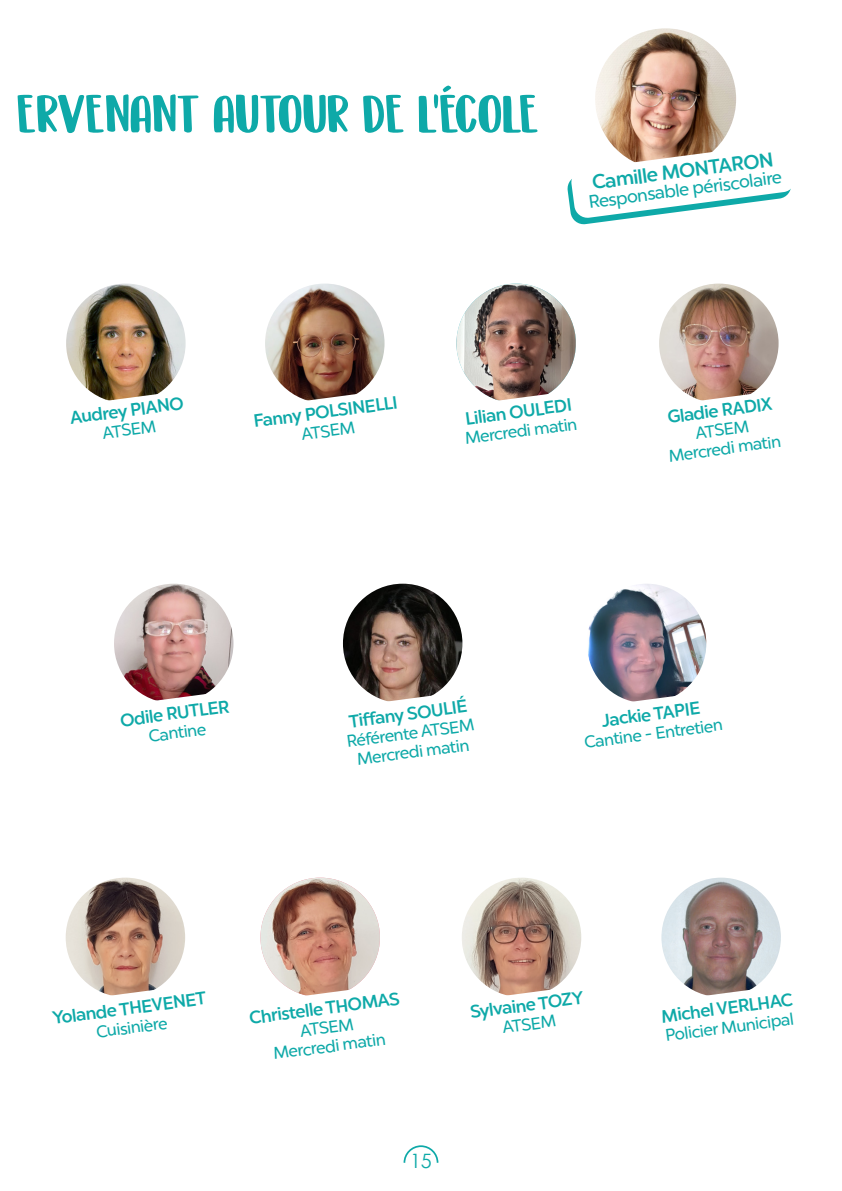
<style>
.page{position:relative;width:842px;height:1191px;background:#fff}
.page>*{position:absolute;margin:0;border:0;box-sizing:border-box;transform-origin:0 0}
.t1{font:54px "DK Millefeuille";color:#0ea9a8}
.t2{font:500 20px "Chronica Pro";color:#0ea9a8}
.t3{font:19.8px "Century Gothic";color:#0ea9a8}
.t4{font:italic 18px "Chronica Pro";color:#0ea9a8}
.t5{font:500 17.8px "Chronica Pro";color:#0ea9a8}
.t6{font:italic 16.8px "Chronica Pro";color:#0ea9a8}
</style>
<div class="page">
<img style="left:595px;top:28px;width:141px;height:141px;border-radius:70px">
<svg style="left:567px;top:142px;width:224px;height:83px"></svg>
<svg style="left:403px;top:1145px;width:36px;height:18px"></svg>
<img style="left:456px;top:283px;width:120px;height:120px;border-radius:60px">
<svg style="left:478px;top:389px;width:77px;height:14px"></svg>
<img style="left:265px;top:283px;width:120px;height:120px;border-radius:60px">
<svg style="left:286px;top:389px;width:77px;height:14px"></svg>
<img style="left:114px;top:583px;width:119px;height:120px;border-radius:60px">
<svg style="left:135px;top:689px;width:78px;height:14px"></svg>
<img style="left:462px;top:877px;width:119px;height:120px;border-radius:60px">
<svg style="left:484px;top:984px;width:75px;height:13px"></svg>
<img style="left:260px;top:877px;width:120px;height:120px;border-radius:60px">
<svg style="left:283px;top:984px;width:75px;height:13px"></svg>
<img style="left:66px;top:877px;width:119px;height:120px;border-radius:60px">
<svg style="left:88px;top:984px;width:75px;height:13px"></svg>
<img style="left:661px;top:877px;width:120px;height:120px;border-radius:60px">
<svg style="left:684px;top:984px;width:74px;height:13px"></svg>
<img style="left:66px;top:283px;width:120px;height:120px;border-radius:60px">
<svg style="left:87px;top:389px;width:77px;height:14px"></svg>
<img style="left:659px;top:283px;width:119px;height:120px;border-radius:60px">
<svg style="left:681px;top:389px;width:76px;height:14px"></svg>
<img style="left:588px;top:584px;width:118px;height:106px">
<svg style="left:609px;top:690px;width:75px;height:12px"></svg>
<img style="left:343px;top:583px;width:119px;height:120px;border-radius:60px">
<svg style="left:365px;top:690px;width:75px;height:13px"></svg>
<h1 class="t1" style="left:17px;top:84px;width:523px">ERVENANT AUTOUR DE L'ÉCOLE</h1>
<p class="t2" style="left:590px;top:168px;width:184px;rotate:-8deg">Camille MONTARON</p>
<p class="t4" style="left:587px;top:188px;width:197px;rotate:-7deg">Responsable périscolaire</p>
<p class="t5" style="left:68px;top:405px;width:116px;rotate:-8deg">Audrey PIANO</p>
<p class="t6" style="left:101px;top:421px;width:56px;rotate:-8deg">ATSEM</p>
<p class="t5" style="left:252px;top:408px;width:147px;rotate:-8deg">Fanny POLSINELLI</p>
<p class="t6" style="left:300px;top:422px;width:56px;rotate:-8deg">ATSEM</p>
<p class="t5" style="left:463px;top:406px;width:109px;rotate:-8deg">Lilian OULEDI</p>
<p class="t6" style="left:463px;top:426px;width:115px;rotate:-8deg">Mercredi matin</p>
<p class="t5" style="left:666px;top:404px;width:107px;rotate:-8deg">Gladie RADIX</p>
<p class="t6" style="left:694px;top:421px;width:56px;rotate:-8deg">ATSEM</p>
<p class="t6" style="left:667px;top:444px;width:115px;rotate:-8deg">Mercredi matin</p>
<p class="t5" style="left:118px;top:707px;width:112px;rotate:-8deg">Odile RUTLER</p>
<p class="t6" style="left:147px;top:724px;width:59px;rotate:-8deg">Cantine</p>
<p class="t5" style="left:347px;top:708px;width:121px;rotate:-8deg">Tiff any SOULIÉ</p>
<p class="t6" style="left:345px;top:729px;width:130px;rotate:-8deg">Référente ATSEM</p>
<p class="t6" style="left:355px;top:747px;width:115px;rotate:-8deg">Mercredi matin</p>
<p class="t5" style="left:600px;top:707px;width:101px;rotate:-8deg">Jackie TAPIE</p>
<p class="t6" style="left:583px;top:731px;width:141px;rotate:-8deg">Cantine - Entretien</p>
<p class="t5" style="left:51px;top:1005px;width:157px;rotate:-8deg">Yolande THEVENET</p>
<p class="t6" style="left:95px;top:1020px;width:73px;rotate:-8deg">Cuisinière</p>
<p class="t5" style="left:248px;top:1005px;width:153px;rotate:-8deg">Christelle THOMAS</p>
<p class="t6" style="left:298px;top:1018px;width:56px;rotate:-8deg">ATSEM</p>
<p class="t6" style="left:272px;top:1041px;width:115px;rotate:-8deg">Mercredi matin</p>
<p class="t3" style="left:410px;top:1146px;width:23px">15</p>
<p class="t5" style="left:468px;top:999px;width:116px;rotate:-8deg">Sylvaine TOZY</p>
<p class="t6" style="left:501px;top:1015px;width:56px;rotate:-8deg">ATSEM</p>
<p class="t5" style="left:660px;top:1003px;width:134px;rotate:-8deg">Michel VERLHAC</p>
<p class="t6" style="left:664px;top:1023px;width:131px;rotate:-8deg">Policier Municipal</p>
</div>
